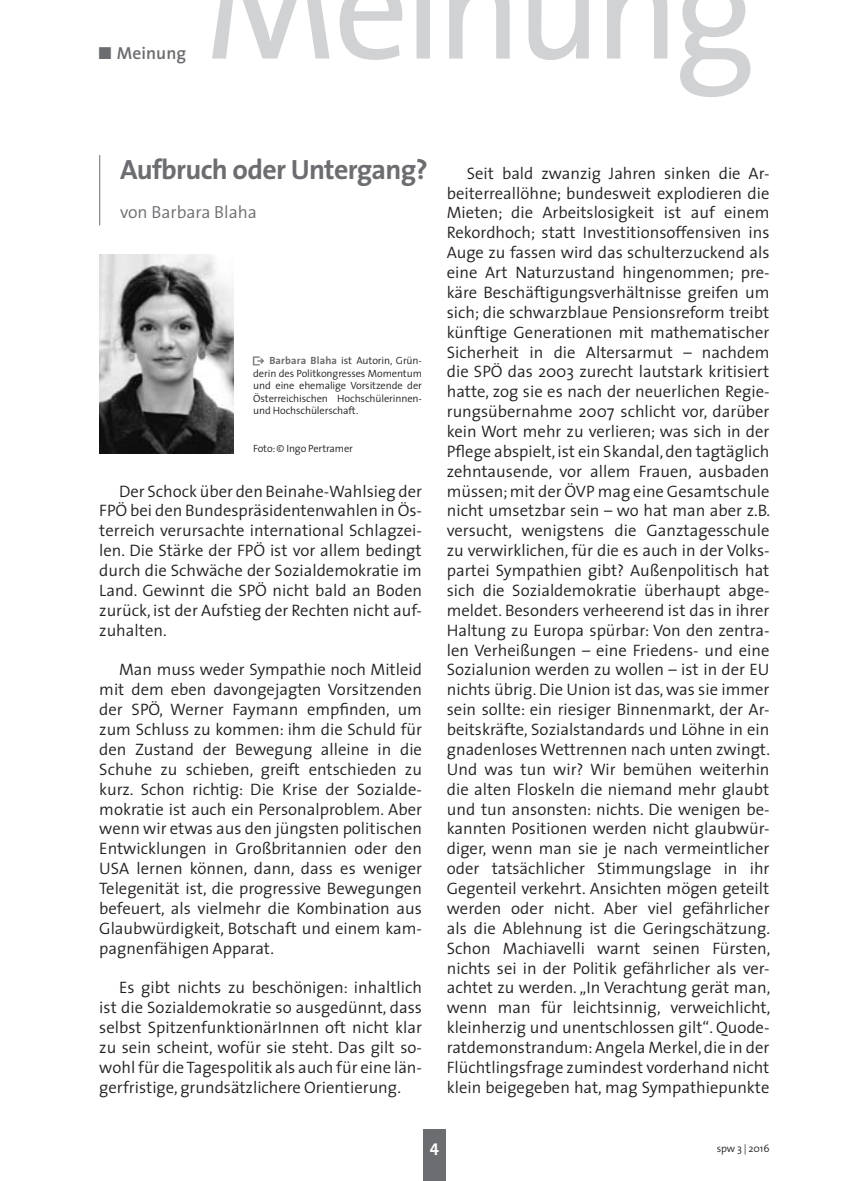
<style>
.page{position:relative;width:844px;height:1181px;background:#fff}
.page>*{position:absolute;margin:0;border:0;box-sizing:border-box;transform-origin:0 0}
.t1{font:700 28px "The Sans";letter-spacing:-.025em;color:#6c6d70}
.t2{font:300 17.5px "The Sans";color:#6c6d70}
.t3{font:600 17.5px "The Sans";letter-spacing:.005em;color:#6c6d70}
.t4{font:300 16.62px/19.9px "The Sans";color:#231f20;text-align:justify}
.t5{font:300 10.5px/12.6px "The Sans";letter-spacing:-.01em;color:#231f20;text-align:justify}
.s1{font-family:"The Sans Bold Expert";font-weight:400}
.s2{font-family:"The Sans Bold Expert";font-weight:400;color:#6c6d70}
.s3{font-weight:700;color:#6c6d70}
</style>
<div class="page">
<div style="left:423px;top:1129px;width:22px;height:52px;background:#6c6d70"></div>
<svg style="left:212px;top:0;width:539px;height:97px"></svg>
<hr style="left:99px;top:155px;width:1px;height:70px;background:#6c6d70">
<img style="left:99px;top:255px;width:134px;height:198px">
<p class="t3" style="left:97px;top:38px;width:90px"><span class="s1">ó</span> Meinung</p>
<h1 class="t1" style="left:120px;top:151px;width:309px">Aufbruch oder Untergang?</h1>
<p class="t2" style="left:120px;top:201px;width:138px">von Barbara Blaha</p>
<p class="t5" style="left:253px;top:354px;width:170px"><span class="s2">û</span> <span class="s3">Barbara Blaha</span> ist Autorin, Grün&shy;derin des Politkongresses Momentum und eine ehemalige Vorsitzende der Österreichischen Hochschülerinnen&shy;und Hochschülerschaft.</p>
<p class="t5" style="left:253px;top:442px;width:101px">Foto: © Ingo Pertramer</p>
<p class="t4" style="left:99px;top:481px;width:324px;text-indent:20px">Der Schock über den Beinahe-Wahlsieg der FPÖ bei den Bundespräsidentenwahlen in Ös&shy;terreich verursachte international Schlagzei&shy;len. Die Stärke der FPÖ ist vor allem bedingt durch die Schwäche der Sozialdemokratie im Land. Gewinnt die SPÖ nicht bald an Boden zurück, ist der Aufstieg der Rechten nicht auf&shy;zuhalten.</p>
<p class="t4" style="left:99px;top:660px;width:324px;text-indent:20px">Man muss weder Sympathie noch Mitleid mit dem eben davongejagten Vorsitzenden der SPÖ, Werner Faymann empfinden, um zum Schluss zu kommen: ihm die Schuld für den Zustand der Bewegung alleine in die Schuhe zu schieben, greift entschieden zu kurz. Schon richtig: Die Krise der Sozialde&shy;mokratie ist auch ein Personalproblem. Aber wenn wir etwas aus den jüngsten politischen Entwicklungen in Großbritannien oder den USA lernen können, dann, dass es weniger Telegenität ist, die progressive Bewegungen befeuert, als vielmehr die Kombination aus Glaubwürdigkeit, Botschaft und einem kam&shy;pagnenfähigen Apparat.</p>
<p class="t4" style="left:99px;top:978px;width:324px;text-indent:20px">Es gibt nichts zu beschönigen: inhaltlich ist die Sozialdemokratie so ausgedünnt, dass selbst SpitzenfunktionärInnen oft nicht klar zu sein scheint, wofür sie steht. Das gilt so&shy;wohl für die Tagespolitik als auch für eine län&shy;gerfristige, grundsätzlichere Orientierung.</p>
<p class="t4" style="left:446px;top:163px;width:325px;text-indent:20px">Seit bald zwanzig Jahren sinken die Ar&shy;beiterreallöhne; bundesweit explodieren die Mieten; die Arbeitslosigkeit ist auf einem Rekordhoch; statt Investitionsoffensiven ins Auge zu fassen wird das schulterzuckend als eine Art Naturzustand hingenommen; pre&shy;käre Beschäftigungsverhältnisse greifen um sich; die schwarzblaue Pensionsreform treibt künftige Generationen mit mathematischer Sicherheit in die Altersarmut – nachdem die SPÖ das 2003 zurecht lautstark kritisiert hatte, zog sie es nach der neuerlichen Regie&shy;rungsübernahme 2007 schlicht vor, darüber kein Wort mehr zu verlieren; was sich in der Pflege abspielt, ist ein Skandal, den tagtäglich zehntausende, vor allem Frauen, ausbaden müssen; mit der ÖVP mag eine Gesamtschule nicht umsetzbar sein – wo hat man aber z.B. versucht, wenigstens die Ganztagesschule zu verwirklichen, für die es auch in der Volks&shy;partei Sympathien gibt? Außenpolitisch hat sich die Sozialdemokratie überhaupt abge&shy;meldet. Besonders verheerend ist das in ihrer Haltung zu Europa spürbar: Von den zentra&shy;len Verheißungen – eine Friedens- und eine Sozialunion werden zu wollen – ist in der EU nichts übrig. Die Union ist das, was sie immer sein sollte: ein riesiger Binnenmarkt, der Ar&shy;beitskräfte, Sozialstandards und Löhne in ein gnadenloses Wettrennen nach unten zwingt.<br>Und was tun wir? Wir bemühen weiterhin die alten Floskeln die niemand mehr glaubt und tun ansonsten: nichts. Die wenigen be&shy;kannten Positionen werden nicht glaubwür&shy;diger, wenn man sie je nach vermeintlicher oder tatsächlicher Stimmungslage in ihr Gegenteil verkehrt. Ansichten mögen geteilt werden oder nicht. Aber viel gefährlicher als die Ablehnung ist die Geringschätzung.<br>Schon Machiavelli warnt seinen Fürsten, nichts sei in der Politik gefährlicher als ver&shy;achtet zu werden. „In Verachtung gerät man, wenn man für leichtsinnig, verweichlicht, kleinherzig und unentschlossen gilt“. Quode&shy;ratdemonstrandum: Angela Merkel, die in der Flüchtlingsfrage zumindest vorderhand nicht klein beigegeben hat, mag Sympathiepunkte</p>
<p class="t5" style="left:716px;top:1142px;width:54px">spw 3 | 2016</p>
</div>
